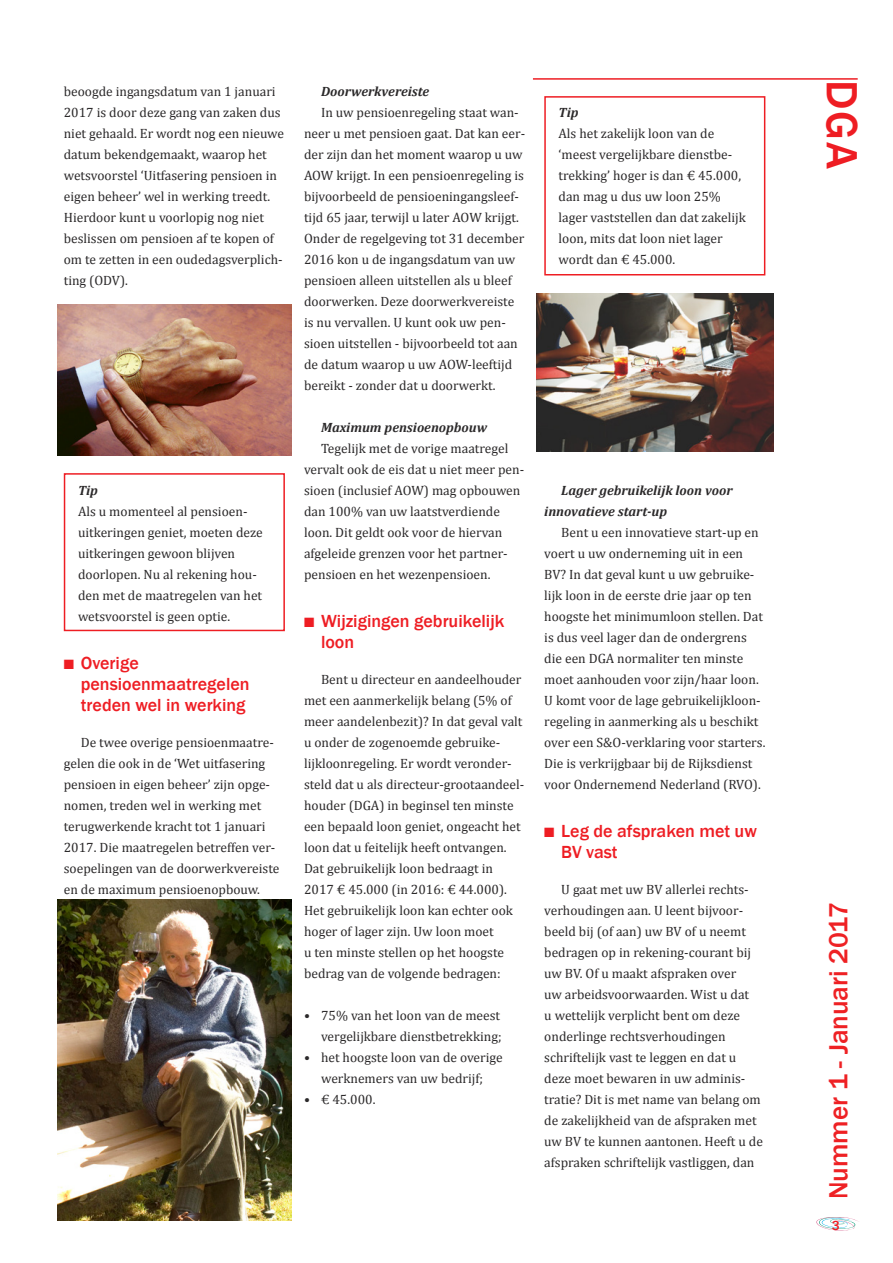
<style>
.page{position:relative;width:893px;height:1263px;background:#fff}
.page>*{position:absolute;margin:0;border:0;box-sizing:border-box;transform-origin:0 0}
.Sidebar{font:500 45px "Franklin Gothic";color:#ee1d23}
.t1{font:500 27px "Franklin Gothic";color:#ee2124}
.t2{font:500 18px/21px "Franklin Gothic";color:#ee1d23}
.Standaard_tekst{font:13.5px/21px "Cambria";color:#2b292a}
.Let_op_blok{font:13.5px/21px "Cambria";color:#2b292a}
.Standaard_tussenkop{font:italic 700 13.5px/21px "Cambria";color:#2b292a}
.Let_op_blok_kop{font:italic 700 13.5px "Cambria";color:#2b292a}
.t3{font:500 13.5px "Franklin Gothic";color:#ee1d23}
</style>
<div class="page">
<svg style="left:816px;top:1217px;width:43px;height:13px"></svg>
<hr style="left:533px;top:78px;width:325px;height:2px;background:#ee1d23">
<div style="left:544px;top:96px;width:221px;height:179px;border:2px solid #ee1d23"></div>
<div style="left:64px;top:473px;width:221px;height:158px;border:2px solid #ee1d23"></div>
<img style="left:57px;top:304px;width:234px;height:151px">
<img style="left:58px;top:899px;width:233px;height:322px">
<img style="left:536px;top:293px;width:237px;height:158px">
<p class="Standaard_tekst" style="left:64px;top:81px;width:222px">beoogde ingangsdatum van 1 januari 2017 is door deze gang van zaken dus niet gehaald. Er wordt nog een nieuwe datum bekendgemaakt, waarop het wetsvoorstel ‘Uitfasering pensioen in eigen beheer’ wel in werking treedt.<br>Hierdoor kunt u voorlopig nog niet beslissen om pensioen af te kopen of om te zetten in een oudedagsverplich&shy;ting (ODV).</p>
<p class="Let_op_blok_kop" style="left:78px;top:482px;width:21px">Tip</p>
<p class="Let_op_blok" style="left:78px;top:501px;width:186px">Als u momenteel al pensioen&shy;uitkeringen geniet, moeten deze uitkeringen gewoon blijven doorlopen. Nu al rekening hou&shy;den met de maatregelen van het wetsvoorstel is geen optie.</p>
<p class="t2" style="left:81px;top:653px;width:170px;text-indent:-17px">■ Overige pensioenmaatregelen treden wel in werking</p>
<p class="Standaard_tekst" style="left:64px;top:732px;width:217px;text-indent:17px">De twee overige pensioenmaatre&shy;gelen die ook in de ‘Wet uitfasering pensioen in eigen beheer’ zijn opge&shy;nomen, treden wel in werking met terugwerkende kracht tot 1 januari 2017. Die maatregelen betreffen ver&shy;soepelingen van de doorwerkvereiste en de maximum pensioenopbouw.</p>
<p class="Standaard_tussenkop" style="left:321px;top:81px;width:110px">Doorwerkvereiste</p>
<p class="Standaard_tekst" style="left:304px;top:102px;width:223px;text-indent:17px">In uw pensioenregeling staat wan&shy;neer u met pensioen gaat. Dat kan eer&shy;der zijn dan het moment waarop u uw AOW krijgt. In een pensioenregeling is bijvoorbeeld de pensioeningangsleef&shy;tijd 65 jaar, terwijl u later AOW krijgt.<br>Onder de regelgeving tot 31 december 2016 kon u de ingangsdatum van uw pensioen alleen uitstellen als u bleef doorwerken. Deze doorwerkvereiste is nu vervallen. U kunt ook uw pen&shy;sioen uitstellen - bijvoorbeeld tot aan de datum waarop u uw AOW-leeftijd bereikt - zonder dat u doorwerkt.</p>
<p class="Standaard_tussenkop" style="left:321px;top:417px;width:168px">Maximum pensioenopbouw</p>
<p class="Standaard_tekst" style="left:304px;top:438px;width:222px;text-indent:17px">Tegelijk met de vorige maatregel vervalt ook de eis dat u niet meer pen&shy;sioen (inclusief AOW) mag opbouwen dan 100% van uw laatstverdiende loon. Dit geldt ook voor de hiervan afgeleide grenzen voor het partner&shy;pensioen en het wezenpensioen.</p>
<p class="t2" style="left:321px;top:611px;width:185px;text-indent:-17px">■ Wijzigingen gebruikelijk loon</p>
<p class="Standaard_tekst" style="left:304px;top:669px;width:222px;text-indent:17px">Bent u directeur en aandeelhouder met een aanmerkelijk belang (5% of meer aandelenbezit)? In dat geval valt u onder de zogenoemde gebruike&shy;lijkloonregeling. Er wordt veronder&shy;steld dat u als directeur-grootaandeel&shy;houder (DGA) in beginsel ten minste een bepaald loon geniet, ongeacht het loon dat u feitelijk heeft ontvangen.<br>Dat gebruikelijk loon bedraagt in 2017 € 45.000 (in 2016: € 44.000).<br>Het gebruikelijk loon kan echter ook hoger of lager zijn. Uw loon moet<br>u ten minste stellen op het hoogste bedrag van de volgende bedragen:</p>
<p class="Standaard_tekst" style="left:304px;top:1005px;width:199px;text-align:right">• 75% van het loon van de meest vergelijkbare dienstbetrekking;</p>
<p class="Standaard_tekst" style="left:304px;top:1047px;width:200px;text-align:center">• het hoogste loon van de overige werknemers van uw bedrijf;</p>
<p class="Standaard_tekst" style="left:304px;top:1089px;width:73px">• € 45.000.</p>
<p class="Let_op_blok_kop" style="left:559px;top:104px;width:21px">Tip</p>
<p class="Let_op_blok" style="left:559px;top:123px;width:189px">Als het zakelijk loon van de ‘meest vergelijkbare dienstbe&shy;trekking’ hoger is dan € 45.000, dan mag u dus uw loon 25% lager vaststellen dan dat zakelijk loon, mits dat loon niet lager wordt dan € 45.000.</p>
<p class="Standaard_tussenkop" style="left:544px;top:480px;width:190px;text-indent:17px">Lager gebruikelijk loon voor innovatieve start-up</p>
<p class="Standaard_tekst" style="left:544px;top:522px;width:223px;text-indent:17px">Bent u een innovatieve start-up en voert u uw onderneming uit in een BV? In dat geval kunt u uw gebruike&shy;lijk loon in de eerste drie jaar op ten hoogste het minimumloon stellen. Dat is dus veel lager dan de ondergrens die een DGA normaliter ten minste moet aanhouden voor zijn/haar loon.<br>U komt voor de lage gebruikelijkloon&shy;regeling in aanmerking als u beschikt over een S&amp;O-verklaring voor starters.<br>Die is verkrijgbaar bij de Rijksdienst voor Ondernemend Nederland (RVO).</p>
<p class="t2" style="left:561px;top:821px;width:197px;text-indent:-17px">■ Leg de afspraken met uw<br>BV vast</p>
<p class="Standaard_tekst" style="left:544px;top:879px;width:220px;text-indent:17px">U gaat met uw BV allerlei rechts&shy;verhoudingen aan. U leent bijvoor&shy;beeld bij (of aan) uw BV of u neemt bedragen op in rekening-courant bij uw BV. Of u maakt afspraken over<br>uw arbeidsvoorwaarden. Wist u dat<br>u wettelijk verplicht bent om deze onderlinge rechtsverhoudingen schriftelijk vast te leggen en dat u deze moet bewaren in uw adminis&shy;tratie? Dit is met name van belang om de zakelijkheid van de afspraken met uw BV te kunnen aantonen. Heeft u de afspraken schriftelijk vastliggen, dan</p>
<p class="Sidebar" style="left:870px;top:80px;width:90px;rotate:90deg">DGA</p>
<p class="t1" style="left:822px;top:1199px;width:298px;rotate:-90deg">Nummer 1 - Januari 2017</p>
<p class="t3" style="left:832px;top:1217px;width:9px">3</p>
</div>
